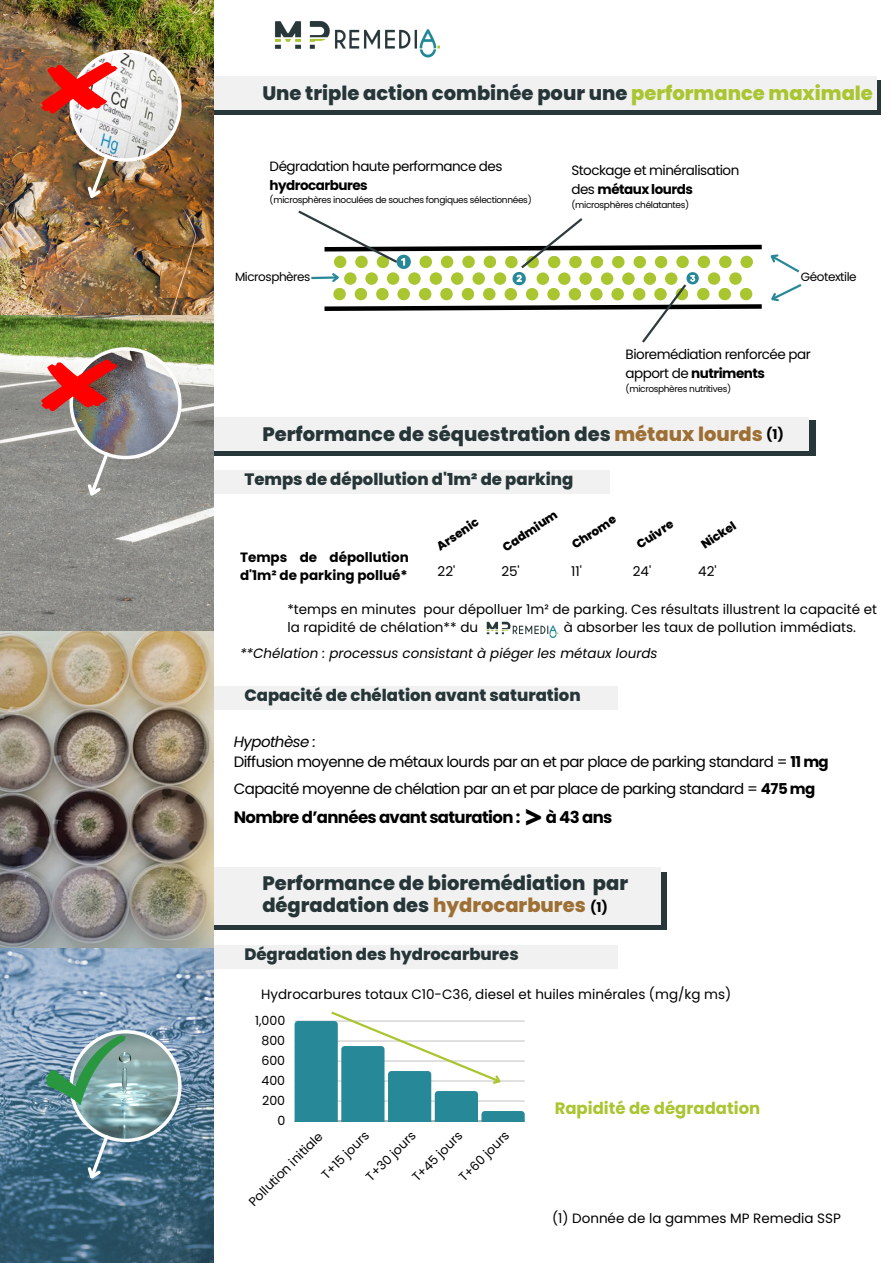
<style>
.page{position:relative;width:893px;height:1264px;background:#fff}
.page>*{position:absolute;margin:0;border:0;box-sizing:border-box;transform-origin:0 0}
.t1{font:800 30.15px "Open Sans";color:#000}
.t2{font:800 19.5px/22.5px "Poppins";color:#263537}
.t3{font:800 16.5px "Poppins";color:#263537}
.t4{font:700 16.5px "Poppins";letter-spacing:-.035em;color:#000}
.t5{font:700 16.5px "Poppins";color:#a9c52f}
.t6{font:15px "Poppins";letter-spacing:-.035em;color:#000}
.t7{font:italic 15px "Poppins";letter-spacing:-.035em;color:#000}
.t8{font:13.5px/18px "Poppins";color:#000}
.t9{font:13.5px/18.8px "Poppins";letter-spacing:-.035em;color:#000}
.t10{font:italic 13.5px "Poppins";color:#000}
.t11{font:700 13.5px/18px "Poppins";color:#000}
.t12{font:12.6px "Poppins";color:#000}
.t13{font:800 12px "Poppins";color:#000}
.t14{font:12px "Poppins";letter-spacing:-.035em;color:#000}
.t15{font:9px "Poppins";letter-spacing:-.035em;color:#000}
.s1{color:#a9c530}
.s2{font-weight:700}
.s3{color:#9d6f34}
.s4{color:#fdfdfd}
</style>
<div class="page">
<svg style="left:213px;top:81px;width:667px;height:34px;fill:#283739"></svg>
<div style="left:174px;top:76px;width:703px;height:33px;background:#f1f1f1"></div>
<div style="left:46px;top:470px;width:563px;height:24px;background:#f1f1f1"></div>
<div style="left:46px;top:686px;width:571px;height:23px;background:#f1f1f1"></div>
<div style="left:46px;top:945px;width:571px;height:23px;background:#f1f1f1"></div>
<div style="left:183px;top:871px;width:483px;height:58px;background:linear-gradient(to right,#2b3a3b,#273638)"></div>
<img style="left:0;top:0;width:213px;height:1262px">
<div style="left:174px;top:867px;width:487px;height:57px;background:#f1f1f1"></div>
<svg style="left:178px;top:420px;width:637px;height:36px;fill:#283739"></svg>
<div style="left:174px;top:417px;width:634px;height:33px;background:#f1f1f1"></div>
<img style="left:275px;top:21px;width:165px;height:37px">
<img style="left:486px;top:621px;width:73px;height:17px">
<hr style="left:294px;top:1120px;width:230px;height:1px;background:#000">
<svg style="left:294px;top:1011px;width:230px;height:109px"></svg>
<svg style="left:69px;top:347px;width:113px;height:112px"></svg>
<img style="left:73px;top:350px;width:105px;height:106px;border-radius:50%">
<svg style="left:81px;top:448px;width:31px;height:54px;background:#9f9e9b"></svg>
<svg style="left:41px;top:359px;width:76px;height:52px;background:#ca4f4c"></svg>
<svg style="left:69px;top:1030px;width:113px;height:112px"></svg>
<img style="left:73px;top:1033px;width:105px;height:105px;border-radius:50%">
<svg style="left:81px;top:1131px;width:31px;height:54px;background:#5f8398"></svg>
<svg style="left:46px;top:1035px;width:80px;height:70px;background:#77a69d"></svg>
<svg style="left:69px;top:50px;width:113px;height:112px"></svg>
<img style="left:73px;top:53px;width:105px;height:105px;border-radius:50%">
<svg style="left:81px;top:151px;width:31px;height:54px;background:#967a5b"></svg>
<svg style="left:41px;top:62px;width:76px;height:52px"></svg>
<svg style="left:298px;top:210px;width:504px;height:133px"></svg>
<p class="t2" style="left:262px;top:81px;width:612px">Une triple action combinée pour une <span class="s1">performance maximale</span></p>
<p class="t9" style="left:269px;top:157px;width:234px">Dégradation haute performance des <span class="s2">hydrocarbures</span></p>
<p class="t15" style="left:269px;top:193px;width:263px">(microsphères inoculées de souches fongiques sélectionnées)</p>
<p class="t14" style="left:235px;top:268px;width:77px">Microsphères</p>
<p class="t9" style="left:571px;top:161px;width:169px">Stockage et minéralisation des <span class="s2">métaux lourds</span></p>
<p class="t15" style="left:571px;top:198px;width:119px">(microsphères chélatantes)</p>
<p class="t14" style="left:800px;top:268px;width:57px">Géotextile</p>
<p class="t9" style="left:625px;top:345px;width:186px">Bioremédiation renforcée par apport de <span class="s2">nutriments</span></p>
<p class="t15" style="left:625px;top:382px;width:107px">(microsphères nutritives)</p>
<p class="t11" style="left:766px;top:425px;width:19px">(1)</p>
<p class="t2" style="left:262px;top:423px;width:502px">Performance de séquestration des <span class="s3">métaux lourds</span></p>
<p class="t3" style="left:244px;top:468px;width:330px">Temps de dépollution d'1m² de parking</p>
<p class="t11" style="left:240px;top:548px;width:170px">Temps de dépollution d'1m² de parking pollué*</p>
<p class="t13" style="left:433px;top:540px;width:49px;rotate:-34deg">Arsenic</p>
<p class="t13" style="left:499px;top:541px;width:64px;rotate:-34deg">Cadmium</p>
<p class="t13" style="left:568px;top:539px;width:52px;rotate:-34deg">Chrome</p>
<p class="t13" style="left:633px;top:539px;width:43px;rotate:-34deg">Cuivre</p>
<p class="t13" style="left:697px;top:539px;width:40px;rotate:-34deg">Nickel</p>
<p class="t8" style="left:437px;top:562px;width:19px">22'</p>
<p class="t8" style="left:501px;top:562px;width:20px">25'</p>
<p class="t8" style="left:571px;top:562px;width:12px">11'</p>
<p class="t8" style="left:632px;top:562px;width:20px">24'</p>
<p class="t8" style="left:698px;top:562px;width:20px">42'</p>
<p class="t8" style="left:287px;top:600px;width:591px">*temps en minutes pour dépolluer 1m² de parking. Ces résultats illustrent la capacité et la rapidité de chélation** du <span class="s4">MP REMEDIA</span> à absorber les taux de pollution immédiats.</p>
<p class="t10" style="left:240px;top:643px;width:419px">**Chélation : processus consistant à piéger les métaux lourds</p>
<p class="t3" style="left:244px;top:683px;width:338px">Capacité de chélation avant saturation</p>
<p class="t7" style="left:234px;top:731px;width:84px">Hypothèse :</p>
<p class="t6" style="left:234px;top:751px;width:596px">Diffusion moyenne de métaux lourds par an et par place de parking standard = <span class="s2">11 mg</span></p>
<p class="t6" style="left:234px;top:778px;width:583px">Capacité moyenne de chélation par an et par place de parking standard = <span class="s2">475 mg</span></p>
<p class="t4" style="left:234px;top:805px;width:288px">Nombre d’années avant saturation :</p>
<p class="t1" style="left:525px;top:796px;width:19px">&gt;</p>
<p class="t4" style="left:546px;top:805px;width:68px">à 43 ans</p>
<p class="t2" style="left:262px;top:871px;width:367px">Performance de bioremédiation par dégradation des <span class="s3">hydrocarbures</span></p>
<p class="t3" style="left:244px;top:942px;width:276px">Dégradation des hydrocarbures</p>
<p class="t11" style="left:590px;top:897px;width:19px">(1)</p>
<p class="t8" style="left:261px;top:985px;width:471px">Hydrocarbures totaux C10-C36, diesel et huiles minérales (mg/kg ms)</p>
<p class="t12" style="left:255px;top:1011px;width:32px">1,000</p>
<p class="t12" style="left:261px;top:1031px;width:25px">800</p>
<p class="t12" style="left:261px;top:1051px;width:25px">600</p>
<p class="t12" style="left:261px;top:1071px;width:25px">400</p>
<p class="t12" style="left:262px;top:1091px;width:25px">200</p>
<p class="t12" style="left:277px;top:1111px;width:9px">0</p>
<p class="t12" style="left:362px;top:1172px;width:66px;rotate:-45deg">T+30 jours</p>
<p class="t12" style="left:455px;top:1173px;width:67px;rotate:-45deg">T+60 jours</p>
<p class="t12" style="left:408px;top:1173px;width:67px;rotate:-45deg">T+45 jours</p>
<p class="t12" style="left:317px;top:1170px;width:63px;rotate:-45deg">T+15 jours</p>
<p class="t12" style="left:245px;top:1197px;width:100px;rotate:-45deg">Pol ution initiale</p>
<p class="t5" style="left:554px;top:1096px;width:207px">Rapidité de dégradation</p>
<p class="t8" style="left:552px;top:1209px;width:290px">(1) Donnée de la gammes MP Remedia SSP</p>
</div>
